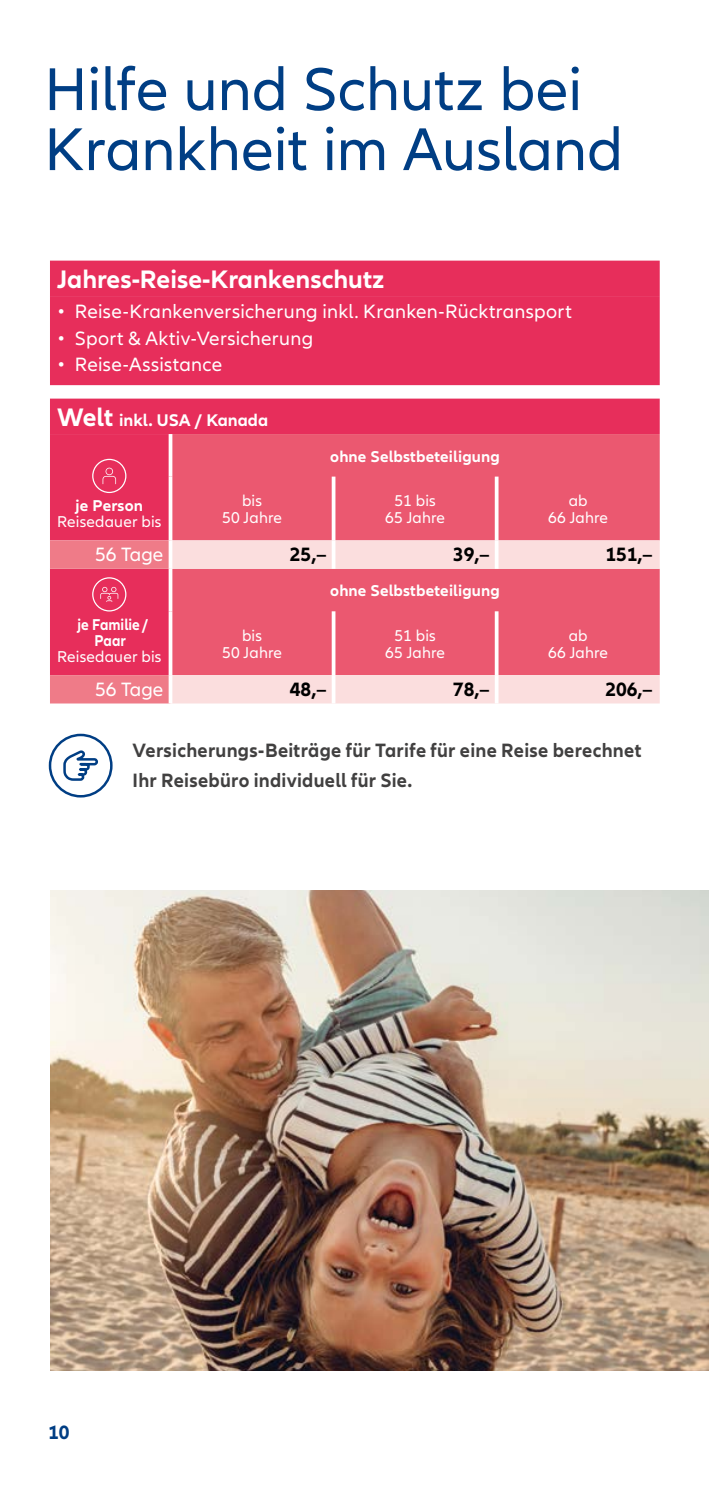
<style>
.page{position:relative;width:709px;height:1489px;background:#fff}
.page>*{position:absolute;margin:0;border:0;box-sizing:border-box;transform-origin:0 0}
.t1{font:62.5px/60px "Allianz Neo";color:#003e84}
.t2{font:700 26.25px "Allianz Neo";color:#fff}
.t3{font:20px "Allianz Neo";letter-spacing:.015em;color:#fff}
.t4{font:700 20px/30px "Allianz Neo";letter-spacing:.015em;color:#414040}
.t5{font:700 20px "Allianz Neo";color:#000}
.t6{font:700 20px "Allianz Neo";color:#003e84}
.t7{font:700 17.5px "Allianz Neo";color:#fff}
.t8{font:16.25px/16.8px "Allianz Neo";letter-spacing:.01em;color:#fff;text-align:center}
.t9{font:700 16.25px "Allianz Neo";letter-spacing:.01em;color:#fff}
.t10{font:700 16.25px/16.2px "Allianz Neo";letter-spacing:.01em;color:#fff;text-align:center;scale:.9 1}
.s1{font-size:26.25px}
</style>
<div class="page">
<div style="left:50px;top:260px;width:609px;height:36px;background:#e72e5b"></div>
<svg style="left:50px;top:296px;width:609px;height:244px;background:#e94069"></svg>
<div style="left:172px;top:434px;width:487px;height:106px;background:#eb5870"></div>
<svg style="left:172px;top:540px;width:487px;height:163px;background:#f08696"></svg>
<hr style="left:169px;top:434px;width:3px;height:42px;background:#fff">
<hr style="left:169px;top:476px;width:3px;height:64px;background:#fff">
<hr style="left:332px;top:476px;width:3px;height:64px;background:#fff">
<hr style="left:332px;top:540px;width:3px;height:28px;background:#fff">
<hr style="left:332px;top:611px;width:3px;height:64px;background:#fff">
<hr style="left:332px;top:675px;width:3px;height:28px;background:#fff">
<hr style="left:495px;top:476px;width:3px;height:64px;background:#fff">
<hr style="left:495px;top:540px;width:3px;height:28px;background:#fff">
<hr style="left:495px;top:611px;width:3px;height:64px;background:#fff">
<hr style="left:495px;top:675px;width:3px;height:28px;background:#fff">
<div style="left:92px;top:459px;width:34px;height:34px;border:1px solid #fff;border-radius:50%"></div>
<svg style="left:103px;top:467px;width:13px;height:17px"></svg>
<svg style="left:50px;top:540px;width:120px;height:163px;background:#ea4b6c"></svg>
<div style="left:49px;top:733px;width:64px;height:64px;border:3px solid #003e84;border-radius:50%"></div>
<svg style="left:63px;top:750px;width:35px;height:31px"></svg>
<img style="left:50px;top:890px;width:659px;height:480px">
<h1 class="t1" style="left:44px;top:60px;width:580px">Hilfe und Schutz bei<br>Krankheit im Ausland</h1>
<h2 class="t2" style="left:57px;top:266px;width:329px">Jahres-Reise-Krankenschutz</h2>
<p class="t3" style="left:57px;top:302px;width:516px">• Reise-Krankenversicherung inkl. Kranken-Rücktransport</p>
<p class="t3" style="left:57px;top:328px;width:258px">• Sport &amp; Aktiv-Versicherung</p>
<p class="t3" style="left:57px;top:354px;width:167px">• Reise-Assistance</p>
<p class="t7" style="left:57px;top:411px;width:212px"><span class="s1">Welt</span> inkl. USA / Kanada</p>
<p class="t9" style="left:76px;top:497px;width:69px">je Person</p>
<p class="t8" style="left:57px;top:513px;width:106px">Reisedauer bis</p>
<p class="t9" style="left:330px;top:447px;width:171px">ohne Selbstbeteiligung</p>
<p class="t8" style="left:222px;top:492px;width:61px">bis<br>50 Jahre</p>
<p class="t8" style="left:385px;top:492px;width:61px">51 bis<br>65 Jahre</p>
<p class="t8" style="left:548px;top:492px;width:61px">ab<br>66 Jahre</p>
<p class="t3" style="left:95px;top:544px;width:70px">56 Tage</p>
<p class="t5" style="left:290px;top:544px;width:38px">25,–</p>
<p class="t5" style="left:453px;top:544px;width:38px">39,–</p>
<p class="t5" style="left:605px;top:544px;width:49px">151,–</p>
<p class="t10" style="left:77px;top:616px;width:80px">je Familie /<br>Paar</p>
<p class="t8" style="left:57px;top:648px;width:106px">Reisedauer bis</p>
<p class="t9" style="left:330px;top:582px;width:171px">ohne Selbstbeteiligung</p>
<p class="t8" style="left:222px;top:627px;width:61px">bis<br>50 Jahre</p>
<p class="t8" style="left:385px;top:627px;width:61px">51 bis<br>65 Jahre</p>
<p class="t8" style="left:548px;top:627px;width:61px">ab<br>66 Jahre</p>
<p class="t3" style="left:95px;top:679px;width:70px">56 Tage</p>
<p class="t5" style="left:290px;top:678px;width:38px">48,–</p>
<p class="t5" style="left:453px;top:678px;width:38px">78,–</p>
<p class="t5" style="left:605px;top:678px;width:49px">206,–</p>
<p class="t4" style="left:133px;top:735px;width:510px">Versicherungs-Beiträge für Tarife für eine Reise berechnet<br>Ihr Reisebüro individuell für Sie.</p>
<p class="t6" style="left:48px;top:1421px;width:23px">10</p>
</div>
